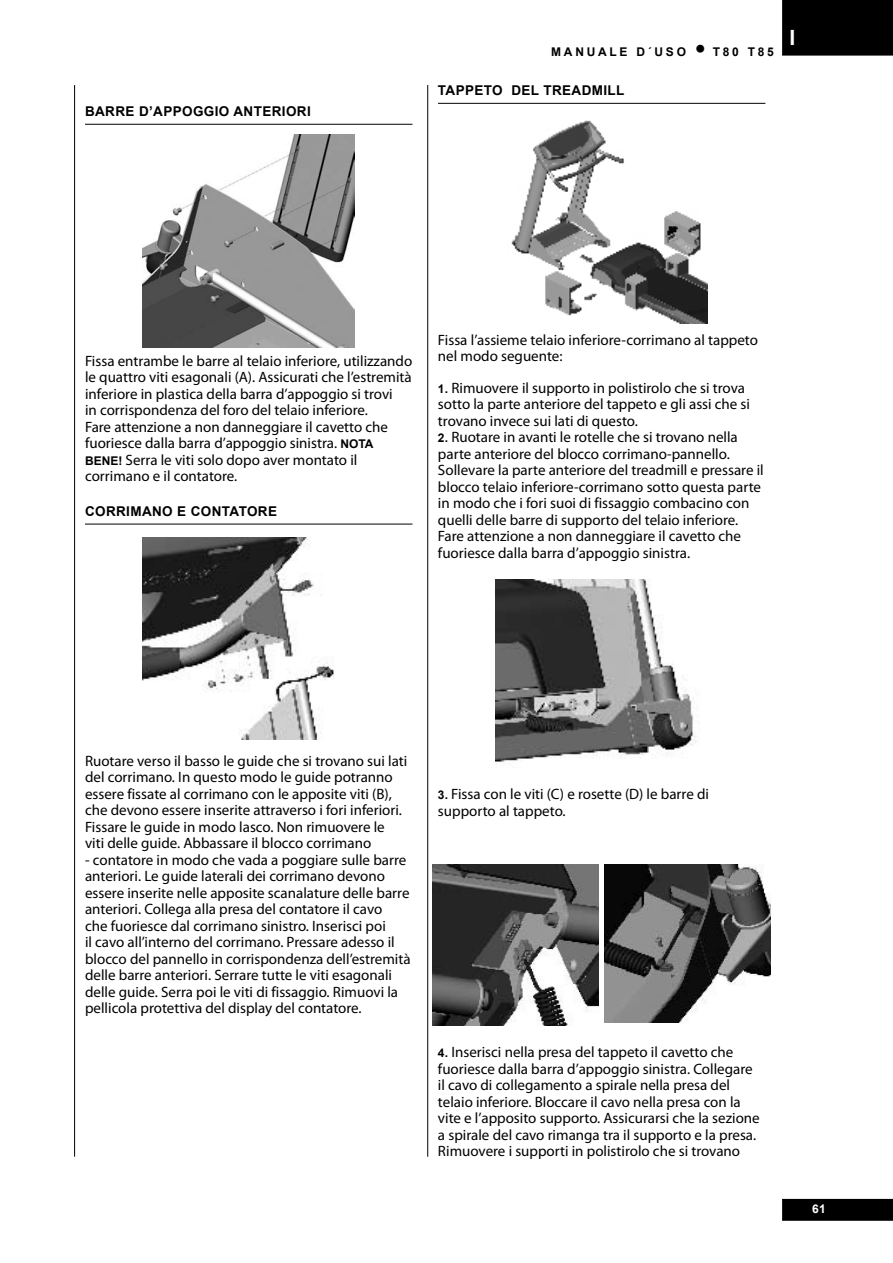
<style>
.page{position:relative;width:893px;height:1263px;background:#fff}
.page>*{position:absolute;margin:0;border:0;box-sizing:border-box;transform-origin:0 0}
.t1{font:700 21px "Arial";color:#fff}
.t2{font:15px/16.5px "Myriad Pro";color:#000}
.t3{font:700 13.5px "Arial";letter-spacing:.03em;color:#000}
.t4{font:700 12px "Arial";letter-spacing:.365em;color:#000}
.t5{font:700 12px "Arial";color:#fff}
.s1{font-weight:400;font-size:31.5px}
.s2{font-family:"Arial";font-weight:700;font-size:12px}
</style>
<div class="page">
<hr style="left:74px;top:85px;width:1px;height:1072px;background:#000">
<hr style="left:427px;top:85px;width:1px;height:1072px;background:#000">
<div style="left:782px;top:0;width:111px;height:55px;background:#000"></div>
<div style="left:782px;top:1199px;width:111px;height:21px;background:#000"></div>
<hr style="left:85px;top:124px;width:327px;height:1px;background:#000">
<hr style="left:85px;top:524px;width:327px;height:1px;background:#000">
<img style="left:142px;top:134px;width:213px;height:213px">
<img style="left:142px;top:537px;width:192px;height:203px">
<hr style="left:438px;top:103px;width:327px;height:1px;background:#000">
<img style="left:511px;top:120px;width:196px;height:204px">
<img style="left:495px;top:579px;width:203px;height:184px">
<img style="left:433px;top:864px;width:165px;height:162px">
<img style="left:605px;top:864px;width:166px;height:158px">
<p class="t3" style="left:85px;top:102px;width:227px">BARRE D’APPOGGIO ANTERIORI</p>
<p class="t4" style="left:551px;top:43px;width:12px">MANUALE</p>
<p class="t4" style="left:636px;top:43px;width:30px">D´USO</p>
<p class="t4" style="left:695px;top:43px;width:81px"><span class="s1">•</span>T80 T85</p>
<p class="t3" style="left:438px;top:81px;width:188px">TAPPETO DEL TREADMILL</p>
<h1 class="t1" style="left:790px;top:23px;width:7px">I</h1>
<p class="t2" style="left:85px;top:352px;width:329px">Fissa entrambe le barre al telaio inferiore, utilizzando le quattro viti esagonali (A). Assicurati che l’estremità inferiore in plastica della barra d’appoggio si trovi<br>in corrispondenza del foro del telaio inferiore.<br>Fare attenzione a non danneggiare il cavetto che fuoriesce dalla barra d’appoggio sinistra. <span class="s2">NOTA BENE!</span> Serra le viti solo dopo aver montato il corrimano e il contatore.</p>
<p class="t3" style="left:85px;top:502px;width:194px">CORRIMANO E CONTATORE</p>
<p class="t2" style="left:438px;top:331px;width:322px">Fissa l’assieme telaio inferiore-corrimano al tappeto nel modo seguente:</p>
<p class="t2" style="left:438px;top:379px;width:314px"><span class="s2">1.</span> Rimuovere il supporto in polistirolo che si trova sotto la parte anteriore del tappeto e gli assi che si trovano invece sui lati di questo.</p>
<p class="t2" style="left:438px;top:429px;width:327px"><span class="s2">2.</span> Ruotare in avanti le rotelle che si trovano nella parte anteriore del blocco corrimano-pannello.<br>Sollevare la parte anteriore del treadmill e pressare il blocco telaio inferiore-corrimano sotto questa parte in modo che i fori suoi di fissaggio combacino con quelli delle barre di supporto del telaio inferiore.<br>Fare attenzione a non danneggiare il cavetto che fuoriesce dalla barra d’appoggio sinistra.</p>
<p class="t2" style="left:85px;top:752px;width:324px">Ruotare verso il basso le guide che si trovano sui lati del corrimano. In questo modo le guide potranno essere fissate al corrimano con le apposite viti (B), che devono essere inserite attraverso i fori inferiori.<br>Fissare le guide in modo lasco. Non rimuovere le viti delle guide. Abbassare il blocco corrimano</p>
<p class="t2" style="left:85px;top:851px;width:327px">- contatore in modo che vada a poggiare sulle barre anteriori. Le guide laterali dei corrimano devono essere inserite nelle apposite scanalature delle barre anteriori. Collega alla presa del contatore il cavo<br>che fuoriesce dal corrimano sinistro. Inserisci poi<br>il cavo all’interno del corrimano. Pressare adesso il blocco del pannello in corrispondenza dell’estremità delle barre anteriori. Serrare tutte le viti esagonali delle guide. Serra poi le viti di fissaggio. Rimuovi la pellicola protettiva del display del contatore.</p>
<p class="t2" style="left:438px;top:786px;width:273px"><span class="s2">3.</span> Fissa con le viti (C) e rosette (D) le barre di supporto al tappeto.</p>
<p class="t2" style="left:438px;top:1043px;width:323px"><span class="s2">4.</span> Inserisci nella presa del tappeto il cavetto che fuoriesce dalla barra d’appoggio sinistra. Collegare il cavo di collegamento a spirale nella presa del telaio inferiore. Bloccare il cavo nella presa con la vite e l’apposito supporto. Assicurarsi che la sezione a spirale del cavo rimanga tra il supporto e la presa.<br>Rimuovere i supporti in polistirolo che si trovano</p>
<p class="t5" style="left:812px;top:1201px;width:15px">61</p>
</div>
